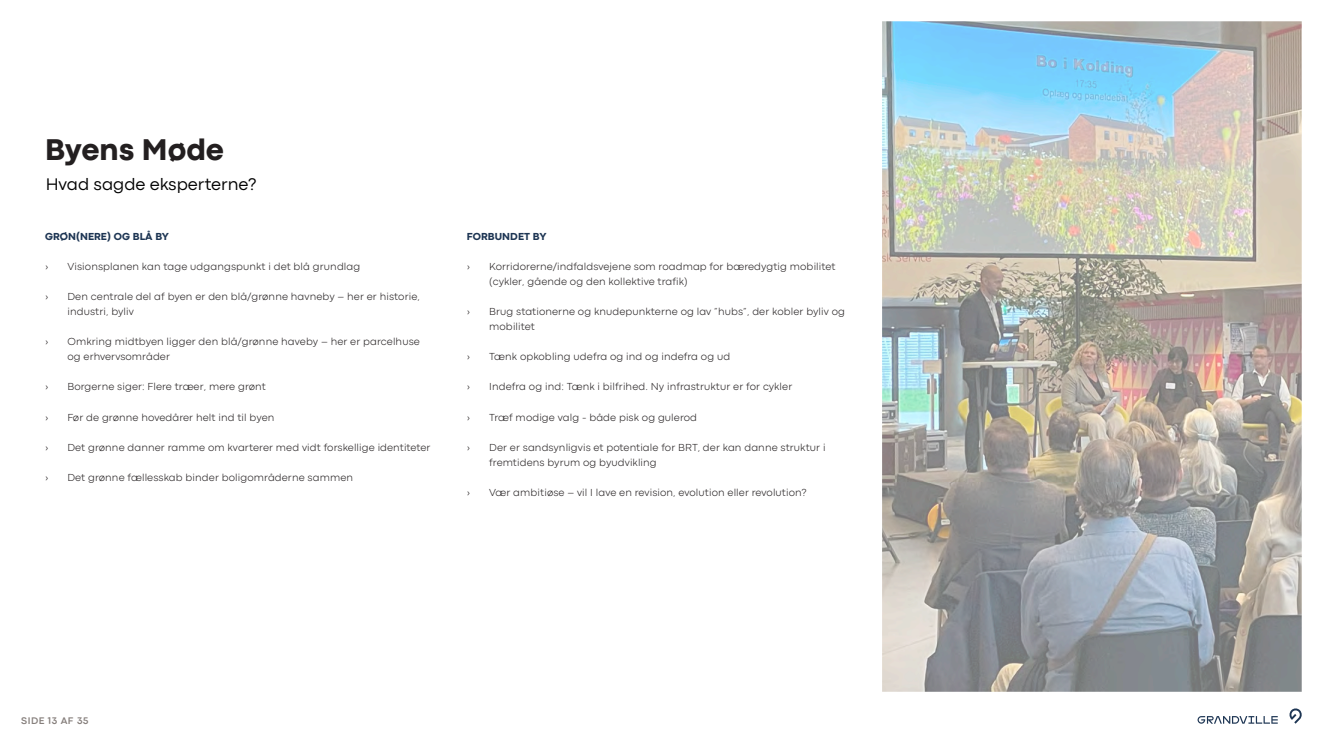
<style>
.page{position:relative;width:1323px;height:745px;background:#fff}
.page>*{position:absolute;margin:0;border:0;box-sizing:border-box;transform-origin:0 0}
.GV_Sideoverskrift{font:800 31.25px "Codec Pro";color:#231f20}
.GV_Underoverskrift{font:17.5px "Codec Pro News";color:#000}
.GV_Brødtekst{font:300 10.62px/15px "Codec Pro";letter-spacing:.01em;color:#231f20}
.GV_Brødoverskrift_niv__1{font:800 10.62px "Codec Pro";letter-spacing:.01em;color:#1e3654}
.GV_Brødtekst-2{font:800 10.62px "Codec Pro";letter-spacing:.01em;color:#1e3654}
.t1{font:700 10px "Codec Pro";letter-spacing:.05em;color:#867f7c}
</style>
<div class="page">
<img style="left:882px;top:21px;width:420px;height:670px">
<svg style="left:1197px;top:716px;width:81px;height:7px"></svg>
<svg style="left:1289px;top:708px;width:13px;height:15px"></svg>
<h3 class="GV_Sideoverskrift" style="left:45px;top:130px;width:180px">Byens Møde</h3>
<h4 class="GV_Underoverskrift" style="left:46px;top:173px;width:212px">Hvad sagde eksperterne?</h4>
<h5 class="GV_Brødoverskrift_niv__1" style="left:45px;top:230px;width:126px">GRØN(NERE) OG BLÅ BY</h5>
<p class="GV_Brødtekst" style="left:45px;top:259px;width:5px">›</p>
<p class="GV_Brødtekst" style="left:68px;top:259px;width:294px">Visionsplanen kan tage udgangspunkt i det blå grundlag</p>
<p class="GV_Brødtekst" style="left:45px;top:289px;width:5px">›</p>
<p class="GV_Brødtekst" style="left:68px;top:289px;width:354px">Den centrale del af byen er den blå/grønne havneby – her er historie, industri, byliv</p>
<p class="GV_Brødtekst" style="left:45px;top:334px;width:5px">›</p>
<p class="GV_Brødtekst" style="left:68px;top:334px;width:354px">Omkring midtbyen ligger den blå/grønne haveby – her er parcelhuse og erhvervsområder</p>
<p class="GV_Brødtekst" style="left:45px;top:379px;width:5px">›</p>
<p class="GV_Brødtekst" style="left:68px;top:379px;width:200px">Borgerne siger: Flere træer, mere grønt</p>
<p class="GV_Brødtekst" style="left:45px;top:409px;width:5px">›</p>
<p class="GV_Brødtekst" style="left:68px;top:409px;width:208px">Før de grønne hovedårer helt ind til byen</p>
<p class="GV_Brødtekst" style="left:45px;top:439px;width:5px">›</p>
<p class="GV_Brødtekst" style="left:68px;top:439px;width:365px">Det grønne danner ramme om kvarterer med vidt forskellige identiteter</p>
<p class="GV_Brødtekst" style="left:45px;top:469px;width:5px">›</p>
<p class="GV_Brødtekst" style="left:68px;top:469px;width:287px">Det grønne fællesskab binder boligområderne sammen</p>
<p class="GV_Brødtekst-2" style="left:467px;top:230px;width:81px">FORBUNDET BY</p>
<p class="GV_Brødtekst" style="left:467px;top:259px;width:5px">›</p>
<p class="GV_Brødtekst" style="left:489px;top:259px;width:348px">Korridorerne/indfaldsvejene som roadmap for bæredygtig mobilitet (cykler, gående og den kollektive trafik)</p>
<p class="GV_Brødtekst" style="left:467px;top:304px;width:5px">›</p>
<p class="GV_Brødtekst" style="left:489px;top:304px;width:357px">Brug stationerne og knudepunkterne og lav ”hubs”, der kobler byliv og mobilitet</p>
<p class="GV_Brødtekst" style="left:467px;top:349px;width:5px">›</p>
<p class="GV_Brødtekst" style="left:489px;top:349px;width:243px">Tænk opkobling udefra og ind og indefra og ud</p>
<p class="GV_Brødtekst" style="left:467px;top:379px;width:5px">›</p>
<p class="GV_Brødtekst" style="left:489px;top:379px;width:305px">Indefra og ind: Tænk i bilfrihed. Ny infrastruktur er for cykler</p>
<p class="GV_Brødtekst" style="left:467px;top:409px;width:5px">›</p>
<p class="GV_Brødtekst" style="left:489px;top:409px;width:209px">Træf modige valg - både pisk og gulerod</p>
<p class="GV_Brødtekst" style="left:467px;top:439px;width:5px">›</p>
<p class="GV_Brødtekst" style="left:489px;top:439px;width:338px">Der er sandsynligvis et potentiale for BRT, der kan danne struktur i fremtidens byrum og byudvikling</p>
<p class="GV_Brødtekst" style="left:467px;top:484px;width:5px">›</p>
<p class="GV_Brødtekst" style="left:489px;top:484px;width:319px">Vær ambitiøse – vil I lave en revision, evolution eller revolution?</p>
<p class="t1" style="left:21px;top:714px;width:69px">SIDE 13 AF 35</p>
</div>
